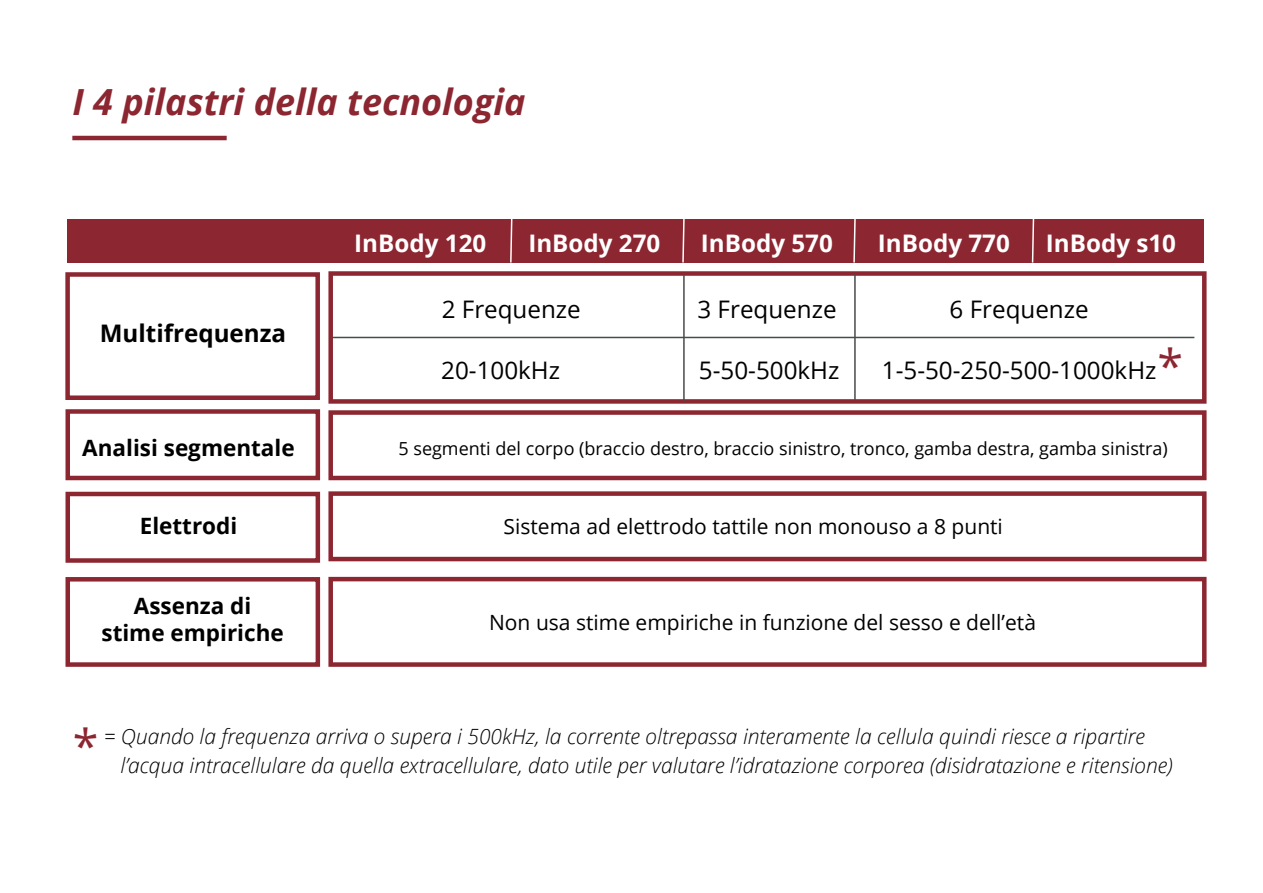
<style>
.page{position:relative;width:1263px;height:893px;background:#fff}
.page>*{position:absolute;margin:0;border:0;box-sizing:border-box;transform-origin:0 0}
.t1{font:italic 700 36px "Open Sans";color:#8c2630}
.t2{font:24.15px "Open Sans";color:#000001}
.t3{font:700 24.15px "Open Sans";color:#fff}
.t4{font:700 24.15px "Open Sans";color:#000001}
.t5{font:700 22.5px/27px "Open Sans";color:#000001;text-align:center}
.t6{font:italic 300 21px/29.1px "Open Sans";color:#000001}
.t7{font:21px "Open Sans";color:#000001}
.t8{font:18px "Open Sans";color:#000001}
.s1{font-size:46.5px;color:#8c2630}
.s2{font-weight:400;font-style:normal;font-size:46.5px;color:#8c2630}
</style>
<div class="page">
<hr style="left:72px;top:136px;width:155px;height:4px;background:#8c2630">
<div style="left:68px;top:219px;width:1136px;height:43px;background:#8c2630"></div>
<div style="left:65px;top:272px;width:255px;height:128px;border:4px solid #8c2630"></div>
<div style="left:328px;top:271px;width:878px;height:133px;border:4px solid #8c2630"></div>
<svg style="left:509px;top:219px;width:4px;height:44px"></svg>
<svg style="left:681px;top:219px;width:4px;height:44px"></svg>
<svg style="left:852px;top:219px;width:4px;height:44px"></svg>
<svg style="left:1031px;top:219px;width:4px;height:44px"></svg>
<div style="left:66px;top:409px;width:254px;height:71px;border:4px solid #8c2630"></div>
<div style="left:66px;top:492px;width:254px;height:71px;border:4px solid #8c2630"></div>
<div style="left:66px;top:577px;width:254px;height:90px;border:4px solid #8c2630"></div>
<div style="left:328px;top:410px;width:878px;height:70px;border:4px solid #8c2630"></div>
<div style="left:328px;top:491px;width:878px;height:70px;border:4px solid #8c2630"></div>
<div style="left:328px;top:577px;width:878px;height:90px;border:4px solid #8c2630"></div>
<hr style="left:683px;top:274px;width:2px;height:127px;background:#494a4b">
<hr style="left:854px;top:273px;width:2px;height:127px;background:#494a4b">
<hr style="left:331px;top:337px;width:863px;height:1px;background:#494a4b">
<h1 class="t1" style="left:72px;top:77px;width:455px">I 4 pilastri della tecnologia</h1>
<p class="t4" style="left:100px;top:316px;width:188px">Multifrequenza</p>
<p class="t5" style="left:82px;top:434px;width:214px">Analisi segmentale</p>
<p class="t5" style="left:140px;top:512px;width:99px">Elettrodi</p>
<p class="t5" style="left:101px;top:592px;width:184px">Assenza di stime empiriche</p>
<p class="t3" style="left:354px;top:226px;width:133px">InBody 120</p>
<p class="t3" style="left:528px;top:226px;width:133px">InBody 270</p>
<p class="t3" style="left:701px;top:226px;width:133px">InBody 570</p>
<p class="t3" style="left:878px;top:226px;width:133px">InBody 770</p>
<p class="t3" style="left:1046px;top:226px;width:132px">InBody s10</p>
<p class="t2" style="left:442px;top:293px;width:141px">2 Frequenze</p>
<p class="t2" style="left:697px;top:293px;width:141px">3 Frequenze</p>
<p class="t2" style="left:949px;top:293px;width:141px">6 Frequenze</p>
<p class="t2" style="left:441px;top:354px;width:120px">20-100kHz</p>
<p class="t2" style="left:699px;top:354px;width:142px">5-50-500kHz</p>
<p class="t2" style="left:882px;top:354px;width:303px">1-5-50-250-500-1000kHz<span class="s1">*</span></p>
<p class="t8" style="left:398px;top:436px;width:771px">5 segmenti del corpo (braccio destro, braccio sinistro, tronco, gamba destra, gamba sinistra)</p>
<p class="t7" style="left:504px;top:512px;width:501px">Sistema ad elettrodo tattile non monouso a 8 punti</p>
<p class="t7" style="left:489px;top:608px;width:548px">Non usa stime empiriche in funzione del sesso e dell’età</p>
<p class="t6" style="left:120px;top:721px;width:1054px;text-indent:-48px"><span class="s2">*</span> = Quando la frequenza arriva o supera i 500kHz, la corrente oltrepassa interamente la cellula quindi riesce a ripartire l’acqua intracellulare da quella extracellulare, dato utile per valutare l’idratazione corporea (disidratazione e ritensione)</p>
</div>
